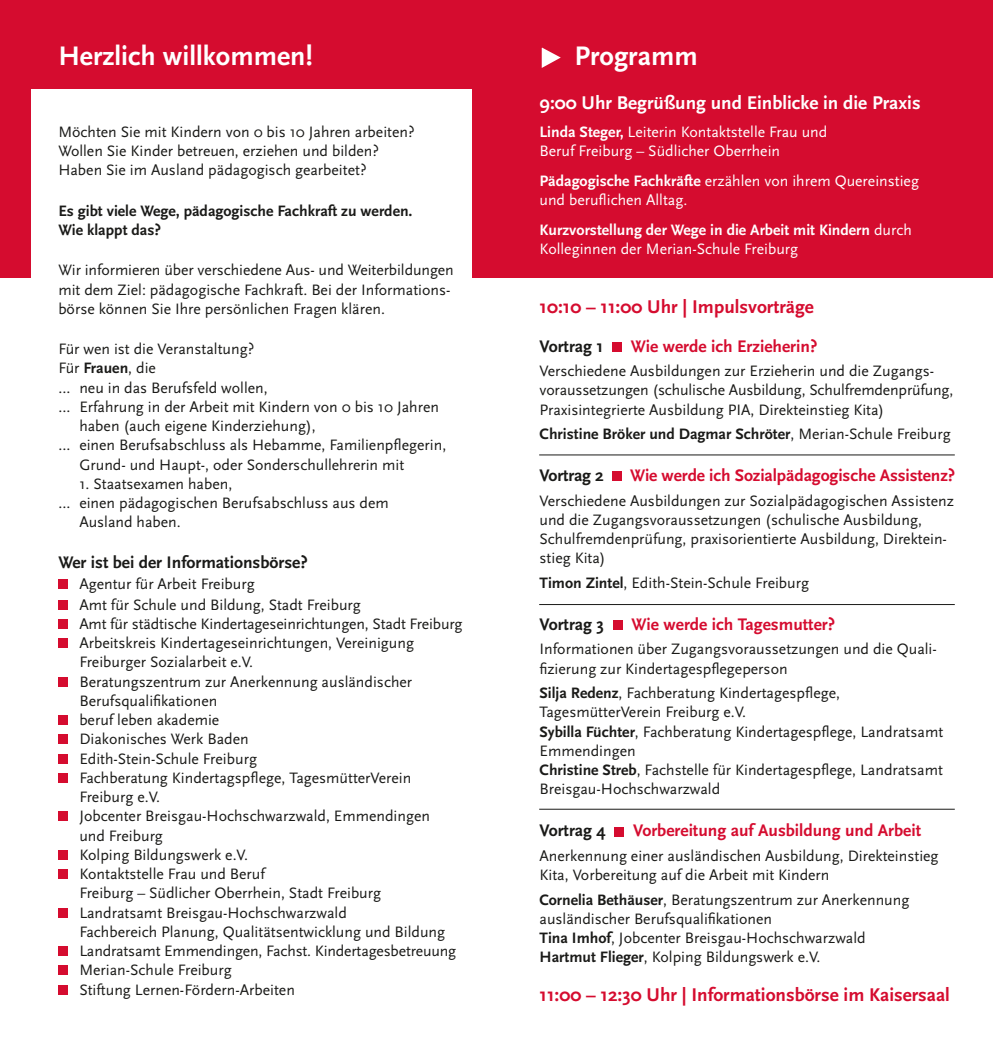
<style>
.page{position:relative;width:993px;height:1042px;background:#fff}
.page>*{position:absolute;margin:0;border:0;box-sizing:border-box;transform-origin:0 0}
.t1{font:700 28px "Scala Sans OT";color:#fff}
.t2{font:700 19.25px "Scala Sans OT";color:#d50c2f}
.t3{font:700 19.25px "Scala Sans OT";color:#fff}
.t4{font:700 17.5px "Scala Sans OT";color:#d50c2f}
.t5{font:700 17.5px "Scala Sans OT";color:#1a1a18}
.t6{font:15.75px/19.2px "Scala Sans OT";color:#1a1a18}
.t7{font:15.75px/19.2px "Scala Sans OT";color:#fff}
.t8{font:700 15.75px/19.2px "Scala Sans OT";color:#1a1a18}
.t9{font:700 15.75px "Scala Sans OT";color:#fff}
.s1{font-weight:700}
.s2{font-weight:400}
</style>
<div class="page">
<div style="left:0;top:0;width:992px;height:278px;background:#d50c2f"></div>
<div style="left:31px;top:89px;width:440px;height:308px;background:#fff"></div>
<div style="left:58px;top:579px;width:10px;height:9px;background:#d50c2f"></div>
<div style="left:58px;top:600px;width:10px;height:9px;background:#d50c2f"></div>
<div style="left:58px;top:619px;width:10px;height:10px;background:#d50c2f"></div>
<div style="left:58px;top:638px;width:10px;height:10px;background:#d50c2f"></div>
<div style="left:58px;top:677px;width:10px;height:9px;background:#d50c2f"></div>
<div style="left:58px;top:715px;width:10px;height:10px;background:#d50c2f"></div>
<div style="left:58px;top:734px;width:10px;height:10px;background:#d50c2f"></div>
<div style="left:58px;top:754px;width:10px;height:9px;background:#d50c2f"></div>
<div style="left:58px;top:773px;width:10px;height:10px;background:#d50c2f"></div>
<div style="left:58px;top:811px;width:10px;height:10px;background:#d50c2f"></div>
<div style="left:58px;top:850px;width:10px;height:10px;background:#d50c2f"></div>
<div style="left:58px;top:869px;width:10px;height:10px;background:#d50c2f"></div>
<div style="left:58px;top:908px;width:10px;height:9px;background:#d50c2f"></div>
<div style="left:58px;top:946px;width:10px;height:10px;background:#d50c2f"></div>
<div style="left:58px;top:965px;width:10px;height:10px;background:#d50c2f"></div>
<div style="left:58px;top:985px;width:10px;height:9px;background:#d50c2f"></div>
<div style="left:612px;top:342px;width:10px;height:9px;background:#d50c2f"></div>
<div style="left:611px;top:471px;width:10px;height:10px;background:#d50c2f"></div>
<div style="left:612px;top:620px;width:10px;height:10px;background:#d50c2f"></div>
<div style="left:614px;top:826px;width:10px;height:10px;background:#d50c2f"></div>
<svg style="left:541px;top:47px;width:19px;height:21px"></svg>
<hr style="left:539px;top:604px;width:415px;height:1px;background:#1a1a18">
<hr style="left:539px;top:809px;width:415px;height:1px;background:#1a1a18">
<hr style="left:539px;top:454px;width:415px;height:1px;background:#1a1a18">
<p class="t1" style="left:58px;top:39px;width:256px">Herzlich willkommen!</p>
<p class="t6" style="left:58px;top:122px;width:358px">Möchten Sie mit Kindern von 0 bis 10 Jahren arbeiten?<br>Wollen Sie Kinder betreuen, erziehen und bilden?<br>Haben Sie im Ausland pädagogisch gearbeitet?</p>
<p class="t8" style="left:58px;top:201px;width:355px">Es gibt viele Wege, pädagogische Fachkraft zu werden.<br>Wie klappt das?</p>
<p class="t6" style="left:58px;top:260px;width:397px">Wir informieren über verschiedene Aus- und Weiterbildungen mit dem Ziel: pädagogische Fachkraft. Bei der Informations&shy;börse können Sie Ihre persönlichen Fragen klären.</p>
<p class="t6" style="left:58px;top:339px;width:197px">Für wen ist die Veranstaltung?</p>
<p class="t6" style="left:58px;top:358px;width:99px">Für <span class="s1">Frauen</span>, die</p>
<p class="t6" style="left:58px;top:378px;width:211px">… neu in das Berufsfeld wollen,</p>
<p class="t6" style="left:79px;top:397px;width:361px;text-indent:-21px">… Erfahrung in der Arbeit mit Kindern von 0 bis 10 Jahren haben (auch eigene Kinderziehung),</p>
<p class="t6" style="left:79px;top:435px;width:368px;text-indent:-21px">… einen Berufsabschluss als Hebamme, Familienpflegerin,<br>Grund- und Haupt-, oder Sonderschullehrerin mit</p>
<p class="t6" style="left:79px;top:474px;width:154px">1. Staatsexamen haben,</p>
<p class="t6" style="left:58px;top:493px;width:332px">… einen pädagogischen Berufsabschluss aus dem</p>
<p class="t6" style="left:79px;top:512px;width:103px">Ausland haben.</p>
<p class="t5" style="left:58px;top:551px;width:251px">Wer ist bei der Informationsbörse?</p>
<p class="t6" style="left:79px;top:574px;width:177px">Agentur für Arbeit Freiburg</p>
<p class="t6" style="left:79px;top:595px;width:283px">Amt für Schule und Bildung, Stadt Freiburg</p>
<p class="t6" style="left:79px;top:614px;width:384px">Amt für städtische Kindertageseinrichtungen, Stadt Freiburg</p>
<p class="t6" style="left:79px;top:633px;width:336px">Arbeitskreis Kindertageseinrichtungen, Vereinigung</p>
<p class="t6" style="left:79px;top:652px;width:175px">Freiburger Sozialarbeit e.V.</p>
<p class="t6" style="left:79px;top:672px;width:334px">Beratungszentrum zur Anerkennung ausländischer</p>
<p class="t6" style="left:79px;top:691px;width:140px">Berufsqualifikationen</p>
<p class="t6" style="left:79px;top:710px;width:141px">beruf leben akademie</p>
<p class="t6" style="left:79px;top:729px;width:171px">Diakonisches Werk Baden</p>
<p class="t6" style="left:79px;top:749px;width:179px">Edith-Stein-Schule Freiburg</p>
<p class="t6" style="left:79px;top:768px;width:333px">Fachberatung Kindertagspflege, TagesmütterVerein</p>
<p class="t6" style="left:79px;top:787px;width:82px">Freiburg e.V.</p>
<p class="t6" style="left:79px;top:806px;width:352px">Jobcenter Breisgau-Hochschwarzwald, Emmendingen</p>
<p class="t6" style="left:79px;top:826px;width:85px">und Freiburg</p>
<p class="t6" style="left:79px;top:845px;width:170px">Kolping Bildungswerk e.V.</p>
<p class="t6" style="left:79px;top:864px;width:187px">Kontaktstelle Frau und Beruf</p>
<p class="t6" style="left:79px;top:883px;width:303px">Freiburg – Südlicher Oberrhein, Stadt Freiburg</p>
<p class="t6" style="left:79px;top:903px;width:269px">Landratsamt Breisgau-Hochschwarzwald</p>
<p class="t6" style="left:79px;top:922px;width:367px">Fachbereich Planung, Qualitätsentwicklung und Bildung</p>
<p class="t6" style="left:79px;top:941px;width:378px">Landratsamt Emmendingen, Fachst. Kindertagesbetreuung</p>
<p class="t6" style="left:79px;top:960px;width:154px">Merian-Schule Freiburg</p>
<p class="t6" style="left:79px;top:980px;width:217px">Stiftung Lernen-Fördern-Arbeiten</p>
<p class="t1" style="left:574px;top:39px;width:125px">Programm</p>
<p class="t3" style="left:539px;top:91px;width:382px">9:00 Uhr Begrüßung und Einblicke in die Praxis</p>
<p class="t7" style="left:539px;top:122px;width:289px"><span class="s1">Linda Steger,</span> Leiterin Kontaktstelle Frau und<br>Beruf Freiburg – Südlicher Oberrhein</p>
<p class="t7" style="left:539px;top:171px;width:381px"><span class="s1">Pädagogische Fachkräfte</span> erzählen von ihrem Quereinstieg</p>
<p class="t7" style="left:539px;top:190px;width:149px">und beruflichen Alltag.</p>
<p class="t9" style="left:539px;top:220px;width:374px">Kurzvorstellung der Wege in die Arbeit mit Kindern <span class="s2">durch</span></p>
<p class="t7" style="left:539px;top:239px;width:260px">Kolleginnen der Merian-Schule Freiburg</p>
<p class="t2" style="left:539px;top:295px;width:276px">10:10 – 11:00 Uhr | Impulsvorträge</p>
<p class="t5" style="left:539px;top:335px;width:65px">Vortrag 1</p>
<p class="t4" style="left:630px;top:335px;width:188px">Wie werde ich Erzieherin?</p>
<p class="t6" style="left:539px;top:361px;width:396px">Verschiedene Ausbildungen zur Erzieherin und die Zugangs-</p>
<p class="t6" style="left:539px;top:380px;width:415px">voraussetzungen (schulische Ausbildung, Schulfremdenprüfung,<br>Praxisintegrierte Ausbildung PIA, Direkteinstieg Kita)</p>
<p class="t8" style="left:539px;top:424px;width:412px">Christine Bröker und Dagmar Schröter<span class="s2">, Merian-Schule Freiburg</span></p>
<p class="t5" style="left:539px;top:465px;width:66px">Vortrag 2</p>
<p class="t4" style="left:629px;top:465px;width:326px">Wie werde ich Sozialpädagogische Assistenz?</p>
<p class="t6" style="left:539px;top:491px;width:416px">Verschiedene Ausbildungen zur Sozialpädagogischen Assistenz und die Zugangsvoraussetzungen (schulische Ausbildung, Schulfremdenprüfung, praxisorientierte Ausbildung, Direktein&shy;stieg Kita)</p>
<p class="t6" style="left:539px;top:573px;width:271px"><span class="s1">Timon Zintel</span>, Edith-Stein-Schule Freiburg</p>
<p class="t5" style="left:539px;top:614px;width:66px">Vortrag 3</p>
<p class="t4" style="left:631px;top:614px;width:205px">Wie werde ich Tagesmutter?</p>
<p class="t6" style="left:539px;top:639px;width:398px">Informationen über Zugangsvoraussetzungen und die Quali-</p>
<p class="t6" style="left:539px;top:659px;width:249px">fizierung zur Kindertagespflegeperson</p>
<p class="t6" style="left:539px;top:683px;width:302px"><span class="s1">Silja Redenz</span>, Fachberatung Kindertagespflege,</p>
<p class="t6" style="left:539px;top:702px;width:208px">TagesmütterVerein Freiburg e.V.</p>
<p class="t6" style="left:539px;top:722px;width:405px"><span class="s1">Sybilla Füchter</span>, Fachberatung Kindertagespflege, Landratsamt<br>Emmendingen</p>
<p class="t6" style="left:539px;top:760px;width:405px"><span class="s1">Christine Streb</span>, Fachstelle für Kindertagespflege, Landratsamt<br>Breisgau-Hochschwarzwald</p>
<p class="t5" style="left:539px;top:820px;width:68px">Vortrag 4</p>
<p class="t4" style="left:633px;top:820px;width:289px">Vorbereitung auf Ausbildung und Arbeit</p>
<p class="t6" style="left:539px;top:846px;width:400px">Anerkennung einer ausländischen Ausbildung, Direkteinstieg<br>Kita, Vorbereitung auf die Arbeit mit Kindern</p>
<p class="t6" style="left:539px;top:890px;width:371px"><span class="s1">Cornelia Bethäuser</span>, Beratungszentrum zur Anerkennung</p>
<p class="t6" style="left:539px;top:909px;width:234px">ausländischer Berufsqualifikationen</p>
<p class="t6" style="left:539px;top:928px;width:327px"><span class="s1">Tina Imhof</span>, Jobcenter Breisgau-Hochschwarzwald</p>
<p class="t6" style="left:539px;top:947px;width:282px"><span class="s1">Hartmut Flieger</span>, Kolping Bildungswerk e.V.</p>
<p class="t2" style="left:539px;top:983px;width:411px">11:00 – 12:30 Uhr | Informationsbörse im Kaisersaal</p>
</div>
